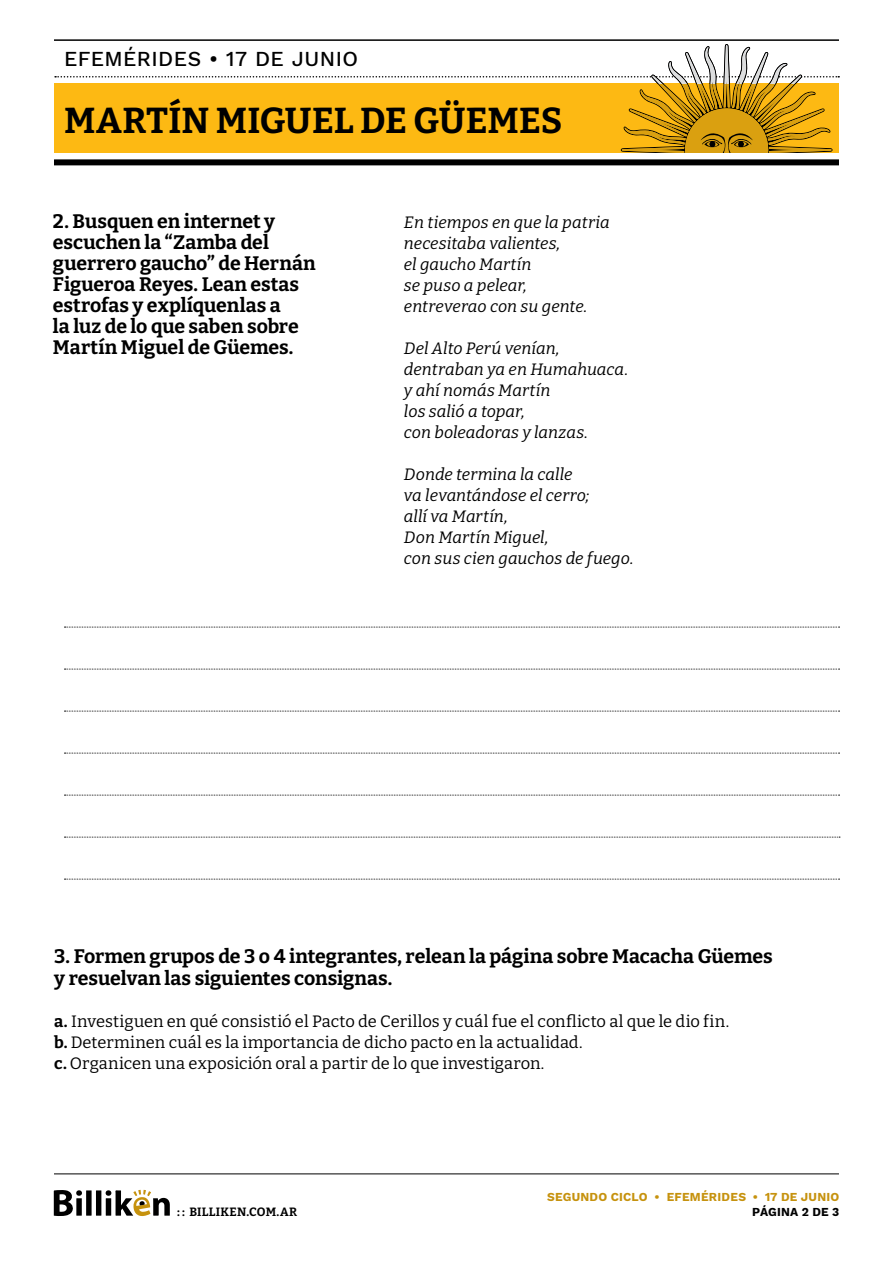
<style>
.page{position:relative;width:893px;height:1263px;background:#fff}
.page>*{position:absolute;margin:0;border:0;box-sizing:border-box;transform-origin:0 0}
.t1{font:700 36px "Bitter";letter-spacing:-.005em;color:#000}
.t2{font:500 21px "Work Sans";letter-spacing:.02em;color:#000}
.t3{font:700 19.5px/21px "Bitter";color:#000}
.t4{font:italic 16.5px/21px "Bitter";color:#000}
.t5{font:16.5px/21px "Bitter";color:#000}
.t6{font:700 12px "Work Sans";letter-spacing:.02em;color:#c6920e}
.t7{font:700 12px "Bitter";letter-spacing:.02em;color:#000}
.t8{font:700 12px "Work Sans";letter-spacing:.02em;color:#000}
.s1{font-weight:700}
</style>
<div class="page">
<hr style="left:54px;top:39px;width:785px;height:2px;background:#000">
<svg style="left:54px;top:1190px;width:116px;height:26px"></svg>
<hr style="left:54px;top:1173px;width:785px;height:1px;background:#000">
<div style="left:54px;top:159px;width:785px;height:6px;background:#000"></div>
<svg style="left:55px;top:44px;width:784px;height:116px"></svg>
<svg style="left:64px;top:627px;width:775px;height:1px"></svg>
<svg style="left:64px;top:669px;width:775px;height:1px"></svg>
<svg style="left:64px;top:711px;width:775px;height:1px"></svg>
<svg style="left:64px;top:753px;width:775px;height:1px"></svg>
<svg style="left:64px;top:795px;width:775px;height:1px"></svg>
<svg style="left:64px;top:837px;width:776px;height:1px"></svg>
<svg style="left:64px;top:879px;width:775px;height:1px"></svg>
<p class="t2" style="left:64px;top:43px;width:296px">EFEMÉRIDES • 17 DE JUNIO</p>
<h1 class="t1" style="left:64px;top:98px;width:500px">MARTÍN MIGUEL DE GÜEMES</h1>
<p class="t3" style="left:53px;top:211px;width:264px">2. Busquen en internet y escuchen la “Zamba del guerrero gaucho” de Hernán<br>Figueroa Reyes. Lean estas estrofas y explíquenlas a<br>la luz de lo que saben sobre<br>Martín Miguel de Güemes.</p>
<p class="t4" style="left:404px;top:212px;width:207px">En tiempos en que la patria necesitaba valientes,<br>el gaucho Martín<br>se puso a pelear, entreverao con su gente.</p>
<p class="t4" style="left:404px;top:338px;width:226px">Del Alto Perú venían, dentraban ya en Humahuaca. y ahí nomás Martín<br>los salió a topar,<br>con boleadoras y lanzas.</p>
<p class="t4" style="left:404px;top:464px;width:231px">Donde termina la calle<br>va levantándose el cerro;<br>allí va Martín,<br>Don Martín Miguel,<br>con sus cien gauchos de fuego.</p>
<p class="t3" style="left:54px;top:946px;width:720px">3. Formen grupos de 3 o 4 integrantes, relean la página sobre Macacha Güemes y resuelvan las siguientes consignas.</p>
<p class="t5" style="left:54px;top:1010px;width:676px"><span class="s1">a.</span> Investiguen en qué consistió el Pacto de Cerillos y cuál fue el conflicto al que le dio fin. <span class="s1">b.</span> Determinen cuál es la importancia de dicho pacto en la actualidad.<br><span class="s1">c.</span> Organicen una exposición oral a partir de lo que investigaron.</p>
<p class="t7" style="left:177px;top:1204px;width:121px">: : BILLIKEN.COM.AR</p>
<p class="t6" style="left:547px;top:1187px;width:294px">SEGUNDO CICLO • EFEMÉRIDES • 17 DE JUNIO</p>
<p class="t8" style="left:752px;top:1202px;width:89px">PÁGINA 2 DE 3</p>
</div>
